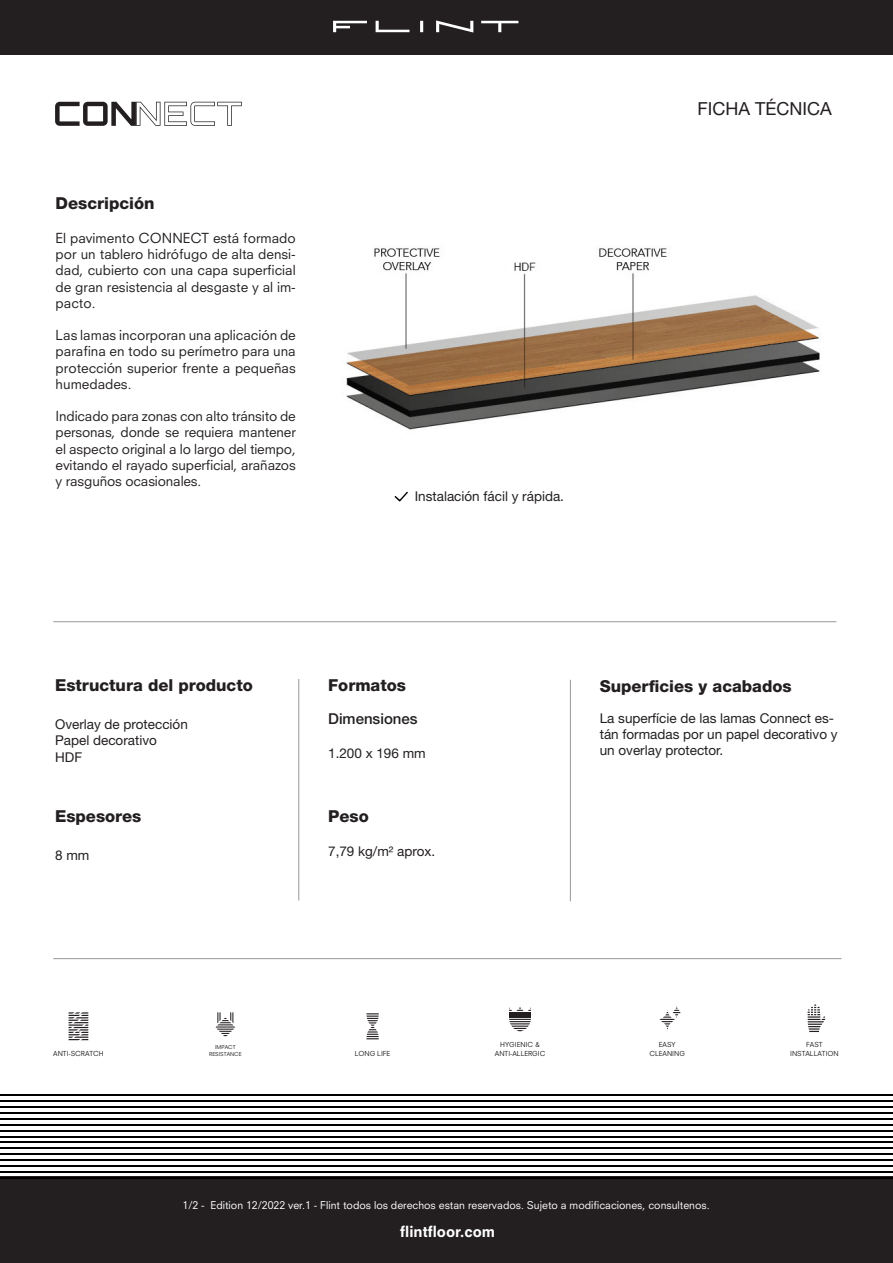
<style>
.page{position:relative;width:893px;height:1263px;background:#fff}
.page>*{position:absolute;margin:0;border:0;box-sizing:border-box;transform-origin:0 0}
.t1{font:18px "Helvetica Neue LT Std";color:#231f20}
.t2{font:800 16.5px "Helvetica Neue LT Std";color:#231f20}
.t3{font:800 15px "Neuzeit SLT Std";color:#fff}
.t4{font:500 15px "Helvetica Neue LT Std";color:#231f20}
.t5{font:13.5px/16.2px "Neuzeit SLT Std";color:#231f20;text-align:justify}
.t6{font:13.5px/16.2px "Helvetica Neue LT Std";color:#231f20}
.t7{font:10.5px "Neuzeit SLT Std";color:#fff}
.t8{font:6.75px/8.1px "Neuzeit SLT Std";color:#231f20;text-align:center}
.t9{font:5.25px/6.3px "Neuzeit SLT Std";color:#231f20;text-align:center}
</style>
<div class="page">
<div style="left:0;top:1176px;width:893px;height:87px;background:#231f20"></div>
<div style="left:0;top:0;width:893px;height:54px;background:#231f20"></div>
<img style="left:333px;top:20px;width:186px;height:13px">
<hr style="left:0;top:1094px;width:893px;height:2px;background:#000">
<hr style="left:0;top:1100px;width:893px;height:2px;background:#000">
<hr style="left:0;top:1106px;width:893px;height:2px;background:#000">
<hr style="left:0;top:1112px;width:893px;height:2px;background:#000">
<hr style="left:0;top:1118px;width:893px;height:2px;background:#000">
<hr style="left:0;top:1124px;width:893px;height:2px;background:#000">
<hr style="left:0;top:1130px;width:893px;height:2px;background:#000">
<hr style="left:0;top:1135px;width:893px;height:2px;background:#000">
<hr style="left:0;top:1141px;width:893px;height:2px;background:#000">
<hr style="left:0;top:1147px;width:893px;height:2px;background:#000">
<hr style="left:0;top:1153px;width:893px;height:2px;background:#000">
<hr style="left:0;top:1159px;width:893px;height:2px;background:#000">
<hr style="left:0;top:1165px;width:893px;height:2px;background:#000">
<hr style="left:0;top:1171px;width:893px;height:2px;background:#000">
<hr style="left:0;top:1177px;width:893px;height:2px;background:#000">
<hr style="left:53px;top:621px;width:783px;height:1px;background:#979999">
<hr style="left:53px;top:958px;width:789px;height:1px;background:#979999">
<img style="left:394px;top:491px;width:14px;height:11px">
<img style="left:346px;top:248px;width:474px;height:182px">
<hr style="left:298px;top:679px;width:1px;height:221px;background:#979999">
<hr style="left:570px;top:680px;width:1px;height:221px;background:#979999">
<svg style="left:55px;top:102px;width:187px;height:24px"></svg>
<svg style="left:69px;top:1012px;width:19px;height:28px"></svg>
<svg style="left:366px;top:1013px;width:13px;height:26px"></svg>
<svg style="left:509px;top:1007px;width:22px;height:24px"></svg>
<svg style="left:659px;top:1005px;width:22px;height:26px"></svg>
<svg style="left:808px;top:1004px;width:17px;height:28px"></svg>
<svg style="left:216px;top:1012px;width:19px;height:25px"></svg>
<p class="t2" style="left:56px;top:193px;width:101px">Descripción</p>
<p class="t5" style="left:56px;top:230px;width:242px">El pavimento CONNECT está formado por un tablero hidrófugo de alta densi&shy;dad, cubierto con una capa superficial de gran resistencia al desgaste y al im&shy;pacto.</p>
<p class="t5" style="left:56px;top:327px;width:242px">Las lamas incorporan una aplicación de parafina en todo su perímetro para una protección superior frente a pequeñas humedades.</p>
<p class="t5" style="left:56px;top:408px;width:242px">Indicado para zonas con alto tránsito de personas, donde se requiera mantener el aspecto original a lo largo del tiempo, evitando el rayado superficial, arañazos y rasguños ocasionales.</p>
<p class="t6" style="left:415px;top:488px;width:151px">Instalación fácil y rápida.</p>
<p class="t1" style="left:697px;top:97px;width:136px">FICHA TÉCNICA</p>
<p class="t2" style="left:55px;top:676px;width:199px">Estructura del producto</p>
<p class="t6" style="left:55px;top:716px;width:134px">Overlay de protección</p>
<p class="t6" style="left:55px;top:732px;width:103px">Papel decorativo</p>
<p class="t6" style="left:55px;top:748px;width:28px">HDF</p>
<p class="t2" style="left:55px;top:806px;width:88px">Espesores</p>
<p class="t6" style="left:55px;top:847px;width:36px">8 mm</p>
<p class="t2" style="left:328px;top:676px;width:79px">Formatos</p>
<p class="t4" style="left:328px;top:709px;width:91px">Dimensiones</p>
<p class="t6" style="left:328px;top:745px;width:99px">1.200 x 196 mm</p>
<p class="t2" style="left:328px;top:806px;width:42px">Peso</p>
<p class="t6" style="left:328px;top:843px;width:109px">7,79 kg/m² aprox.</p>
<p class="t2" style="left:600px;top:677px;width:193px">Superficies y acabados</p>
<p class="t6" style="left:600px;top:710px;width:239px">La superfície de las lamas Connect es&shy;tán formadas por un papel decorativo y un overlay protector.</p>
<p class="t8" style="left:53px;top:1049px;width:52px">ANTI-SCRATCH</p>
<p class="t8" style="left:355px;top:1049px;width:37px">LONG LIFE</p>
<p class="t8" style="left:495px;top:1041px;width:52px">HYGIENIC &amp;<br>ANTI-ALLERGIC</p>
<p class="t8" style="left:649px;top:1041px;width:37px">EASY<br>CLEANING</p>
<p class="t8" style="left:790px;top:1041px;width:50px">FAST<br>INSTALLATION</p>
<p class="t9" style="left:209px;top:1044px;width:34px">IMPACT<br>RESISTANCE</p>
<p class="t7" style="left:183px;top:1199px;width:529px">1/2 - Edition 12/2022 ver.1 - Flint todos los derechos estan reservados. Sujeto a modificaciones, consultenos.</p>
<p class="t3" style="left:400px;top:1223px;width:96px">flintfloor.com</p>
</div>
